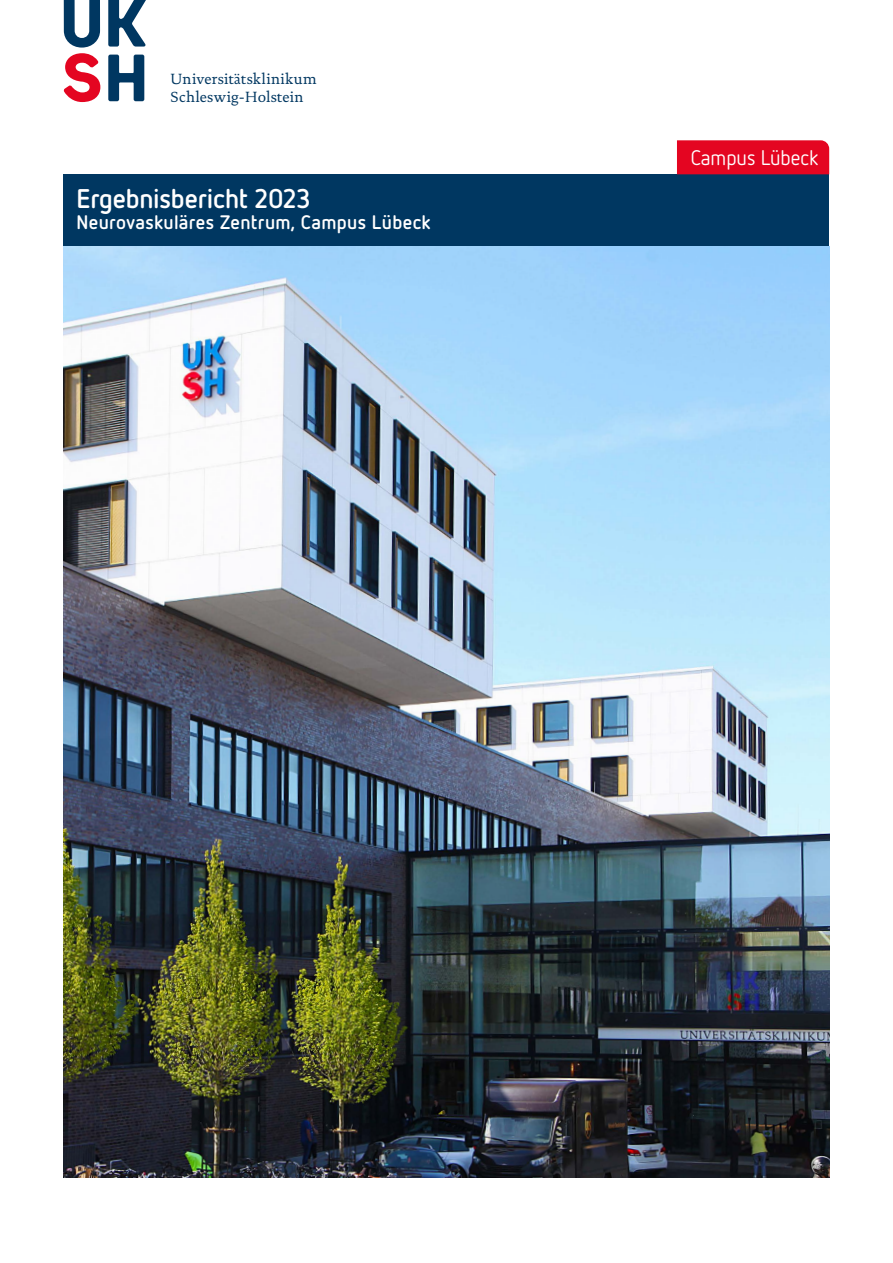
<style>
.page{position:relative;width:893px;height:1263px;background:#fff}
.page>*{position:absolute;margin:0;border:0;box-sizing:border-box;transform-origin:0 0}
.t1{font:700 27px "Netto OT";letter-spacing:-.01em;color:#fff}
.t2{font:21px "Netto OT";color:#fff}
.t3{font:700 19.5px "Netto OT";letter-spacing:.015em;color:#fff}
.t4{font:15px/18px "DTL Documenta TOT";letter-spacing:.02em;color:#003761}
</style>
<div class="page">
<div style="left:64px;top:174px;width:765px;height:73px;background:#003761"></div>
<svg style="left:108px;top:55px;width:36px;height:46px"></svg>
<svg style="left:64px;top:0;width:36px;height:102px"></svg>
<svg style="left:108px;top:0;width:38px;height:47px"></svg>
<div style="left:677px;top:140px;width:152px;height:34px;background:#e40521"></div>
<img style="left:64px;top:247px;width:765px;height:931px">
<p class="t4" style="left:171px;top:70px;width:148px">Universitätsklinikum<br>Schleswig-Holstein</p>
<h1 class="t1" style="left:77px;top:182px;width:236px">Ergebnisbericht 2023</h1>
<h3 class="t3" style="left:77px;top:210px;width:356px">Neurovaskuläres Zentrum, Campus Lübeck</h3>
<h2 class="t2" style="left:691px;top:145px;width:129px">Campus Lübeck</h2>
</div>
